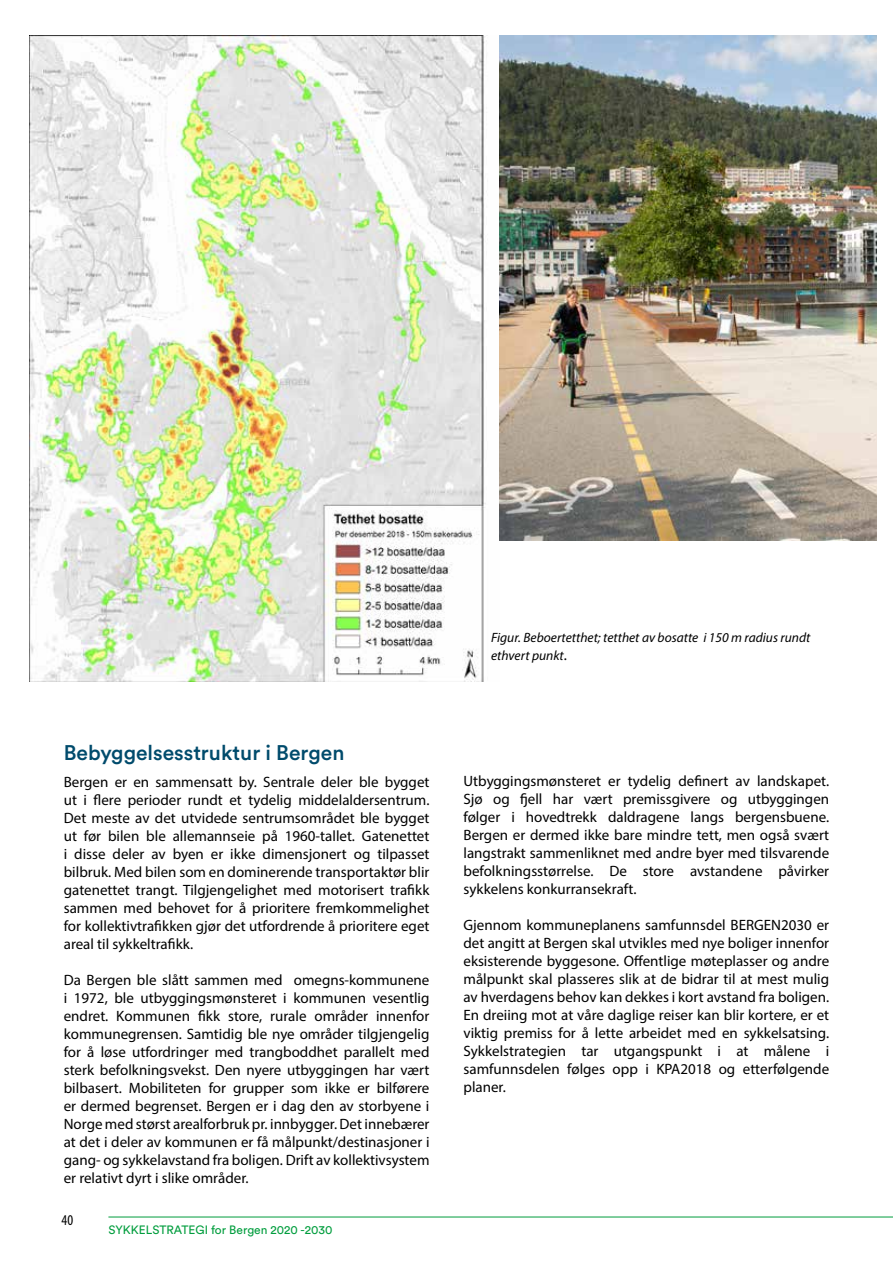
<style>
.page{position:relative;width:893px;height:1263px;background:#fff}
.page>*{position:absolute;margin:0;border:0;box-sizing:border-box;transform-origin:0 0}
.t1{font:500 21px "Circular Std";color:#004b6c}
.t2{font:15px/18px "Myriad Pro";color:#000;text-align:justify}
.t3{font:condensed 15px "Myriad Pro";color:#000}
.t4{font:italic 13.5px/18px "Myriad Pro";color:#000}
.t5{font:12px "Circular Std";color:#009d3d}
.s1{font-style:normal;font-size:15px}
</style>
<div class="page">
<hr style="left:108px;top:1216px;width:785px;height:1px;background:#009d3d">
<img style="left:30px;top:35px;width:456px;height:647px">
<img style="left:499px;top:35px;width:378px;height:505px">
<h1 class="t1" style="left:64px;top:739px;width:282px">Bebyggelsesstruktur i Bergen</h1>
<p class="t2" style="left:64px;top:772px;width:367px">Bergen er en sammensatt by. Sentrale deler ble bygget ut i flere perioder rundt et tydelig middelaldersentrum.<br>Det meste av det utvidede sentrumsområdet ble bygget ut før bilen ble allemannseie på 1960-tallet. Gatenettet i disse deler av byen er ikke dimensjonert og tilpasset bilbruk. Med bilen som en dominerende transportaktør blir gatenettet trangt. Tilgjengelighet med motorisert trafikk sammen med behovet for å prioritere fremkommelighet for kollektivtrafikken gjør det utfordrende å prioritere eget areal til sykkeltrafikk.</p>
<p class="t2" style="left:64px;top:970px;width:367px">Da Bergen ble slått sammen med omegns-kommunene i 1972, ble utbyggingsmønsteret i kommunen vesentlig endret. Kommunen fikk store, rurale områder innenfor kommunegrensen. Samtidig ble nye områder tilgjengelig for å løse utfordringer med trangboddhet parallelt med sterk befolkningsvekst. Den nyere utbyggingen har vært bilbasert. Mobiliteten for grupper som ikke er bilførere er dermed begrenset. Bergen er i dag den av storbyene i Norge med størst arealforbruk pr. innbygger. Det innebærer at det i deler av kommunen er få målpunkt/destinasjoner i gang- og sykkelavstand fra boligen. Drift av kollektivsystem er relativt dyrt i slike områder.</p>
<p class="t3" style="left:62px;top:1211px;width:13px">40</p>
<p class="t5" style="left:108px;top:1223px;width:225px">SYKKELSTRATEGI for Bergen 2020 -2030</p>
<p class="t4" style="left:491px;top:628px;width:321px">Figur. Beboertetthet; tetthet av bosatte i 150 m radius rundt ethvert punkt<span class="s1">.</span></p>
<p class="t2" style="left:463px;top:772px;width:367px">Utbyggingsmønsteret er tydelig definert av landskapet.<br>Sjø og fjell har vært premissgivere og utbyggingen følger i hovedtrekk daldragene langs bergensbuene.<br>Bergen er dermed ikke bare mindre tett, men også svært langstrakt sammenliknet med andre byer med tilsvarende befolkningsstørrelse. De store avstandene påvirker sykkelens konkurransekraft.</p>
<p class="t2" style="left:463px;top:916px;width:367px">Gjennom kommuneplanens samfunnsdel BERGEN2030 er det angitt at Bergen skal utvikles med nye boliger innenfor eksisterende byggesone. Offentlige møteplasser og andre målpunkt skal plasseres slik at de bidrar til at mest mulig av hverdagens behov kan dekkes i kort avstand fra boligen.<br>En dreiing mot at våre daglige reiser kan blir kortere, er et viktig premiss for å lette arbeidet med en sykkelsatsing.<br>Sykkelstrategien tar utgangspunkt i at målene i samfunnsdelen følges opp i KPA2018 og etterfølgende planer.</p>
</div>
